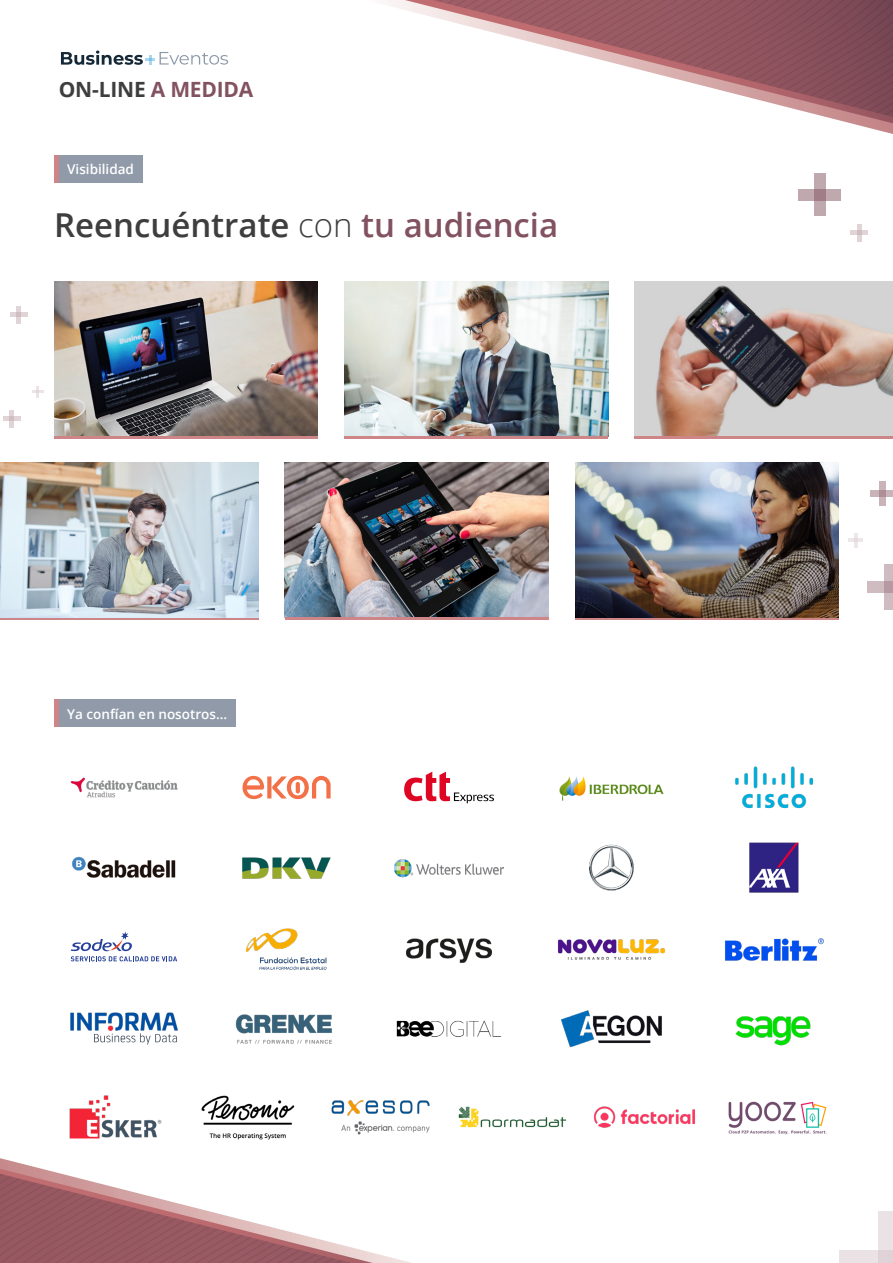
<style>
.page{position:relative;width:893px;height:1263px;background:#fff}
.page>*{position:absolute;margin:0;border:0;box-sizing:border-box;transform-origin:0 0}
.t1{font:600 33px "Open Sans";color:#3e3e3f}
.t2{font:700 21px "Open Sans";letter-spacing:-.01em;color:#3e3e3f}
.Sección{font:600 13.5px "Open Sans";color:#fff}
.s1{color:#825260}
.s2{font-weight:300}
</style>
<div class="page">
<svg style="left:391px;top:0;width:502px;height:134px"></svg>
<svg style="left:0;top:1158px;width:411px;height:105px"></svg>
<svg style="left:61px;top:51px;width:167px;height:14px"></svg>
<svg style="left:880px;top:482px;width:6px;height:24px"></svg>
<svg style="left:871px;top:491px;width:22px;height:6px"></svg>
<div style="left:814px;top:174px;width:11px;height:42px;background:#c0a8af"></div>
<svg style="left:799px;top:189px;width:42px;height:11px"></svg>
<div style="left:878px;top:1211px;width:15px;height:52px;background:#eae2e4"></div>
<svg style="left:840px;top:1250px;width:53px;height:13px"></svg>
<div style="left:884px;top:564px;width:9px;height:46px;background:#cebcc1"></div>
<svg style="left:867px;top:581px;width:26px;height:12px"></svg>
<hr style="left:854px;top:533px;width:4px;height:15px;background:#ede7e9">
<hr style="left:848px;top:538px;width:15px;height:4px;background:#ede7e9">
<div style="left:857px;top:224px;width:5px;height:17px;background:#e0d4d7"></div>
<svg style="left:851px;top:230px;width:17px;height:5px"></svg>
<svg style="left:16px;top:306px;width:5px;height:18px"></svg>
<svg style="left:10px;top:313px;width:17px;height:4px"></svg>
<svg style="left:32px;top:386px;width:12px;height:11px"></svg>
<hr style="left:10px;top:410px;width:4px;height:17px;background:#e0d4d7">
<svg style="left:3px;top:416px;width:18px;height:5px"></svg>
<img style="left:54px;top:282px;width:264px;height:154px">
<img style="left:635px;top:282px;width:258px;height:154px">
<img style="left:344px;top:282px;width:264px;height:154px">
<img style="left:285px;top:463px;width:264px;height:155px">
<img style="left:70px;top:777px;width:108px;height:21px">
<img style="left:735px;top:766px;width:78px;height:43px">
<svg style="left:71px;top:931px;width:106px;height:30px"></svg>
<img style="left:70px;top:1012px;width:108px;height:33px">
<img style="left:245px;top:928px;width:82px;height:42px">
<img style="left:69px;top:1095px;width:93px;height:44px">
<img style="left:395px;top:859px;width:108px;height:19px">
<svg style="left:404px;top:772px;width:90px;height:31px"></svg>
<img style="left:406px;top:938px;width:86px;height:25px">
<img style="left:331px;top:1100px;width:99px;height:35px">
<img style="left:396px;top:1020px;width:105px;height:17px">
<img style="left:559px;top:776px;width:105px;height:25px">
<svg style="left:243px;top:776px;width:88px;height:23px"></svg>
<img style="left:458px;top:1106px;width:109px;height:22px">
<img style="left:201px;top:1095px;width:94px;height:45px">
<img style="left:589px;top:844px;width:45px;height:47px">
<img style="left:749px;top:843px;width:50px;height:50px">
<img style="left:561px;top:1010px;width:101px;height:38px">
<img style="left:735px;top:1016px;width:76px;height:30px">
<img style="left:242px;top:857px;width:89px;height:22px">
<img style="left:725px;top:938px;width:99px;height:23px">
<img style="left:594px;top:1106px;width:101px;height:22px">
<img style="left:728px;top:1101px;width:99px;height:34px">
<div style="left:59px;top:156px;width:84px;height:27px;background:#909aa9"></div>
<div style="left:59px;top:700px;width:177px;height:27px;background:#909aa9"></div>
<div style="left:54px;top:156px;width:5px;height:27px;background:#cd8587"></div>
<div style="left:54px;top:700px;width:5px;height:27px;background:#cd8587"></div>
<hr style="left:54px;top:436px;width:264px;height:3px;background:#cd8587">
<hr style="left:344px;top:436px;width:264px;height:3px;background:#cd8587">
<hr style="left:635px;top:436px;width:258px;height:3px;background:#cd8587">
<hr style="left:575px;top:618px;width:264px;height:2px;background:#cd8587">
<hr style="left:285px;top:618px;width:264px;height:2px;background:#cd8587">
<hr style="left:0;top:618px;width:258px;height:2px;background:#cd8587">
<img style="left:0;top:463px;width:258px;height:155px">
<img style="left:575px;top:463px;width:264px;height:155px">
<img style="left:72px;top:856px;width:104px;height:22px">
<img style="left:557px;top:939px;width:109px;height:21px">
<img style="left:235px;top:1014px;width:97px;height:30px">
<h2 class="t2" style="left:59px;top:75px;width:196px">ON-LINE <span class="s1">A MEDIDA</span></h2>
<p class="Sección" style="left:67px;top:160px;width:68px">Visibilidad</p>
<p class="t1" style="left:54px;top:202px;width:506px">Reencuéntrate <span class="s2">con</span> <span class="s1">tu audiencia</span></p>
<p class="Sección" style="left:67px;top:704px;width:162px">Ya confían en nosotros...</p>
</div>
